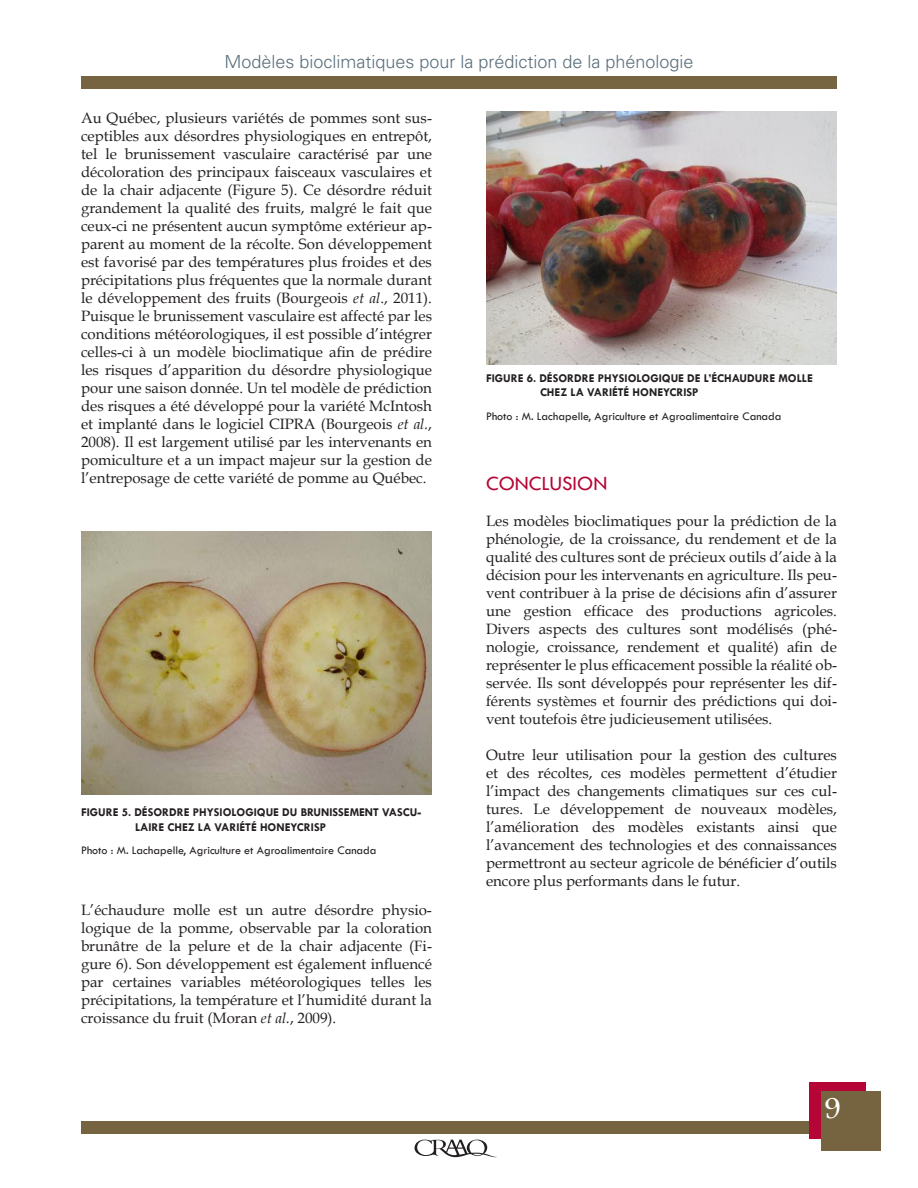
<style>
.page{position:relative;width:918px;height:1188px;background:#fff}
.page>*{position:absolute;margin:0;border:0;box-sizing:border-box;transform-origin:0 0}
.t1{font:31.5px "Footlight MT Light";color:#fff}
.t2{font:21px "Tw Cen";color:#b50536}
.t3{font:300 18px "Univers";color:#5b6f7b}
.t4{font:15px/18px "Book Antiqua";color:#231f20;text-align:justify}
.t5{font:700 12px/14.4px "Tw Cen";color:#231f20}
.t6{font:12px "Tw Cen";color:#231f20}
.s1{font-style:italic}
</style>
<div class="page">
<div style="left:81px;top:76px;width:756px;height:13px;background:#766340"></div>
<div style="left:81px;top:1122px;width:756px;height:12px;background:#766340"></div>
<svg style="left:415px;top:1140px;width:82px;height:17px"></svg>
<div style="left:809px;top:1083px;width:56px;height:56px;background:#b50536"></div>
<div style="left:821px;top:1092px;width:59px;height:59px;background:#766340"></div>
<img style="left:81px;top:531px;width:351px;height:263px">
<img style="left:486px;top:112px;width:350px;height:252px">
<p class="t3" style="left:224px;top:51px;width:471px">Modèles bioclimatiques pour la prédiction de la phénologie</p>
<p class="t4" style="left:81px;top:108px;width:353px">Au Québec, plusieurs variétés de pommes sont sus&shy;ceptibles aux désordres physiologiques en entrepôt, tel le brunissement vasculaire caractérisé par une décoloration des principaux faisceaux vasculaires et de la chair adjacente (Figure 5). Ce désordre réduit grandement la qualité des fruits, malgré le fait que ceux-ci ne présentent aucun symptôme extérieur ap&shy;parent au moment de la récolte. Son développement est favorisé par des températures plus froides et des précipitations plus fréquentes que la normale durant le développement des fruits (Bourgeois <span class="s1">et al</span>., 2011).<br>Puisque le brunissement vasculaire est affecté par les conditions météorologiques, il est possible d’intégrer celles-ci à un modèle bioclimatique afin de prédire les risques d’apparition du désordre physiologique pour une saison donnée. Un tel modèle de prédiction des risques a été développé pour la variété McIntosh et implanté dans le logiciel CIPRA (Bourgeois <span class="s1">et al.</span>, 2008). Il est largement utilisé par les intervenants en pomiculture et a un impact majeur sur la gestion de l’entreposage de cette variété de pomme au Québec.</p>
<p class="t5" style="left:540px;top:371px;width:274px;text-indent:-54px">FIGURE 6. DÉSORDRE PHYSIOLOGIQUE DE L’ÉCHAUDURE MOLLE<br>CHEZ LA VARIÉTÉ HONEYCRISP</p>
<p class="t6" style="left:486px;top:409px;width:297px">Photo : M. Lachapelle, Agriculture et Agroalimentaire Canada</p>
<p class="t2" style="left:486px;top:471px;width:123px">CONCLUSION</p>
<p class="t4" style="left:486px;top:511px;width:353px">Les modèles bioclimatiques pour la prédiction de la phénologie, de la croissance, du rendement et de la qualité des cultures sont de précieux outils d’aide à la décision pour les intervenants en agriculture. Ils peu&shy;vent contribuer à la prise de décisions afin d’assurer une gestion efficace des productions agricoles.<br>Divers aspects des cultures sont modélisés (phé&shy;nologie, croissance, rendement et qualité) afin de représenter le plus efficacement possible la réalité ob&shy;servée. Ils sont développés pour représenter les dif&shy;férents systèmes et fournir des prédictions qui doi&shy;vent toutefois être judicieusement utilisées.</p>
<p class="t4" style="left:486px;top:745px;width:353px">Outre leur utilisation pour la gestion des cultures et des récoltes, ces modèles permettent d’étudier l’impact des changements climatiques sur ces cul&shy;tures. Le développement de nouveaux modèles, l’amélioration des modèles existants ainsi que l’avancement des technologies et des connaissances permettront au secteur agricole de bénéficier d’outils encore plus performants dans le futur.</p>
<p class="t5" style="left:135px;top:805px;width:288px;text-indent:-54px">FIGURE 5. DÉSORDRE PHYSIOLOGIQUE DU BRUNISSEMENT VASCU-<br>LAIRE CHEZ LA VARIÉTÉ HONEYCRISP</p>
<p class="t6" style="left:81px;top:843px;width:297px">Photo : M. Lachapelle, Agriculture et Agroalimentaire Canada</p>
<p class="t4" style="left:81px;top:900px;width:353px">L’échaudure molle est un autre désordre physio&shy;logique de la pomme, observable par la coloration brunâtre de la pelure et de la chair adjacente (Fi&shy;gure 6). Son développement est également influencé par certaines variables météorologiques telles les précipitations, la température et l’humidité durant la croissance du fruit (Moran <span class="s1">et al.</span>, 2009).</p>
<p class="t1" style="left:824px;top:1089px;width:19px">9</p>
</div>
